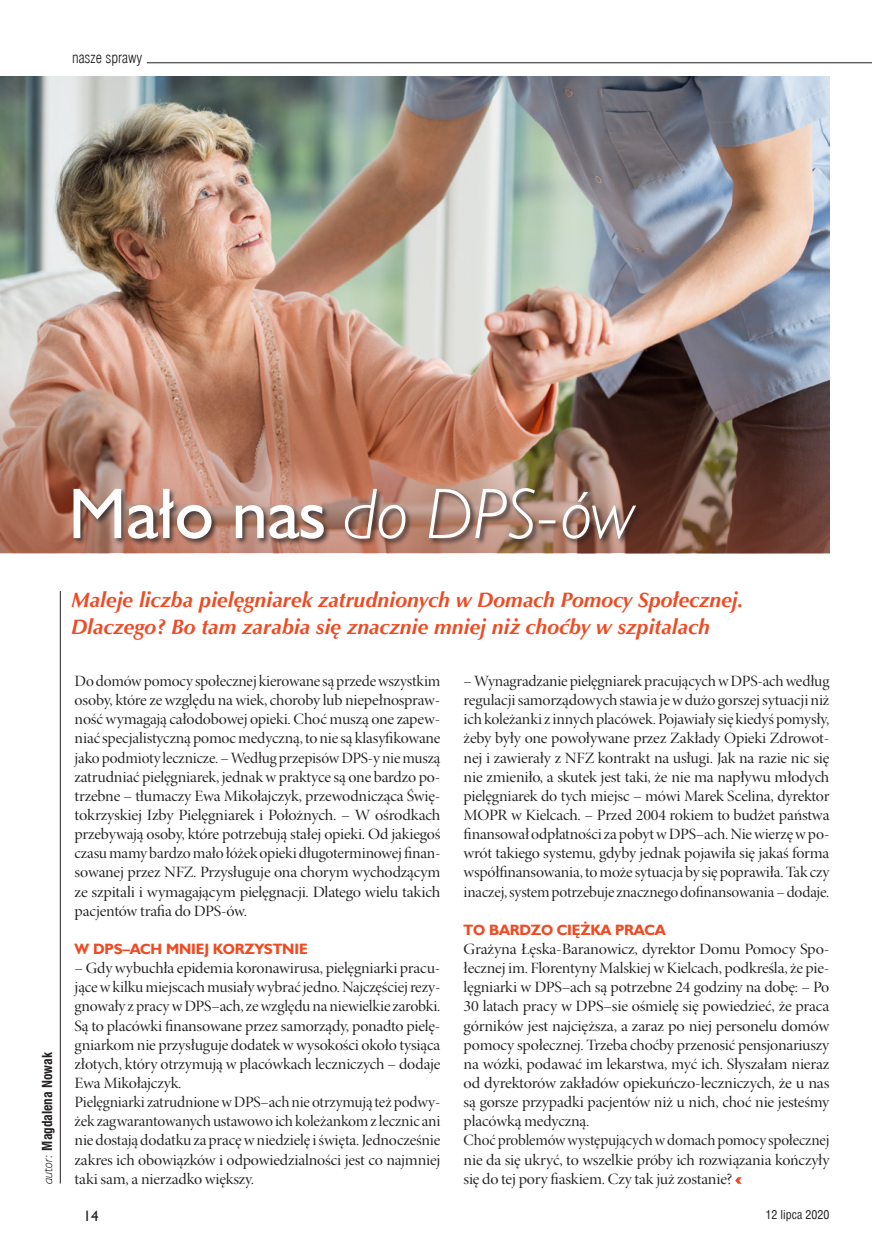
<style>
.page{position:relative;width:872px;height:1234px;background:#fff}
.page>*{position:absolute;margin:0;border:0;box-sizing:border-box;transform-origin:0 0}
.TYTUL_ARTTYKULU{font:italic 72px "Humanst 521 Lt EUX";color:#fff}
.LID{font:italic 700 21px/27.6px "Zapf Humnst EUX";color:#f04a22}
.TEKST_GŁÓWNY{font:15.75px/19.2px "Minion Pro Disp";letter-spacing:-.01em;color:#231f20;text-align:justify}
.TEKST_GŁÓWNY-2{font:15.75px/19.2px "Minion Pro Disp";letter-spacing:-.01em;color:#231f20;text-align:justify;scale:1.04 1}
.TEKST_GŁÓWNY-3{font:15.75px/19.2px "Minion Pro Disp";letter-spacing:-.01em;color:#231f20;text-align:justify;scale:1.09 1}
.TEKST_GŁÓWNY-4{font:15.75px/19.2px "Minion Pro Disp";letter-spacing:-.01em;color:#231f20;text-align:justify;scale:1.06 1}
.SRODTYTUL{font:700 15px "Humanst 521 EUX";letter-spacing:-.01em;color:#f04a22}
.t1{font:15px "Swis 721 Lt Cn EUX";color:#231f20}
.t2{font:15px "Humanst 521 EUX";color:#231f20}
.t3{font:700 13.5px "Swis 721 Cn EUX";color:#231f20}
.t4{font:condensed 12px "Helvetica";color:#231f20}
.s1{font-family:"Humanst 521 EUX";font-style:normal}
.s2{font-family:"Humanst 521 Lt EUX";font-weight:400;font-style:italic}
</style>
<div class="page">
<img style="left:0;top:77px;width:829px;height:476px">
<hr style="left:147px;top:62px;width:725px;height:1px;background:#231f20">
<div style="left:72px;top:487px;width:571px;height:59px;background:#231f20;opacity:.75"></div>
<svg style="left:735px;top:1177px;width:6px;height:6px"></svg>
<hr style="left:60px;top:591px;width:1px;height:592px;background:#231f20">
<p class="t1" style="left:72px;top:49px;width:72px">nasze sprawy</p>
<p class="TYTUL_ARTTYKULU" style="left:68px;top:470px;width:567px"><span class="s1">Mało nas</span> do DPS-ów</p>
<p class="t3" style="left:39px;top:1183px;width:134px;rotate:-90deg"><span class="s2">autor:</span> Magdalena Nowak</p>
<p class="LID" style="left:72px;top:586px;width:673px">Maleje liczba pielęgniarek zatrudnionych w Domach Pomocy Społecznej.<br>Dlaczego? Bo tam zarabia się znacznie mniej niż choćby w szpitalach</p>
<p class="TEKST_GŁÓWNY" style="left:75px;top:671px;width:367px">Do domów pomocy społecznej kierowane są przede wszystkim osoby, które ze względu na wiek, choroby lub niepełnospraw&shy;ność wymagają całodobowej opieki. Choć muszą one zapew&shy;niać specjalistyczną pomoc medyczną, to nie są klasyfikowane jako podmioty lecznicze. – Według przepisów DPS-y nie muszą zatrudniać pielęgniarek, jednak w praktyce są one bardzo po&shy;trzebne – tłumaczy Ewa Mikołajczyk, przewodnicząca Świę&shy;tokrzyskiej Izby Pielęgniarek i Położnych. – W ośrodkach przebywają osoby, które potrzebują stałej opieki. Od jakiegoś czasu mamy bardzo mało łóżek opieki długoterminowej finan&shy;sowanej przez NFZ. Przysługuje ona chorym wychodzącym ze szpitali i wymagającym pielęgnacji. Dlatego wielu takich pacjentów trafia do DPS-ów.</p>
<p class="SRODTYTUL" style="left:75px;top:939px;width:234px">W DPS–ACH MNIEJ KORZYSTNIE</p>
<p class="TEKST_GŁÓWNY-4" style="left:75px;top:958px;width:346px">– Gdy wybuchła epidemia koronawirusa, pielęgniarki pracu&shy;jące wkilku miejscach musiały wybrać jedno. Najczęściej rezy&shy;gnowały z pracy wDPS–ach, ze względu na niewielkie zarobki.<br>Są to placówki finansowane przez samorządy, ponadto pielę&shy;gniarkom nie przysługuje dodatek w wysokości około tysiąca złotych, który otrzymują w placówkach leczniczych – dodaje Ewa Mikołajczyk.</p>
<p class="TEKST_GŁÓWNY" style="left:75px;top:1092px;width:367px">Pielęgniarki zatrudnione wDPS–ach nie otrzymują też podwy&shy;żek zagwarantowanych ustawowo ich koleżankom zlecznic ani nie dostają dodatku za pracę wniedzielę iświęta. Jednocześnie zakres ich obowiązków i odpowiedzialności jest co najmniej taki sam, a nierzadko większy.</p>
<p class="TEKST_GŁÓWNY-2" style="left:463px;top:671px;width:353px">– Wynagradzanie pielęgniarek pracujących wDPS-ach według regulacji samorządowych stawia je wdużo gorszej sytuacji niż ich koleżanki zinnych placówek. Pojawiały się kiedyś pomysły, żeby były one powoływane przez Zakłady Opieki Zdrowot&shy;nej i zawierały z NFZ kontrakt na usługi. Jak na razie nic się nie zmieniło, a skutek jest taki, że nie ma napływu młodych pielęgniarek do tych miejsc – mówi Marek Scelina, dyrektor MOPR w Kielcach. – Przed 2004 rokiem to budżet państwa finansował odpłatności za pobyt wDPS–ach. Nie wierzę wpo&shy;wrót takiego systemu, gdyby jednak pojawiła się jakaś forma współfinansowania, to może sytuacja by się poprawiła. Tak czy inaczej, system potrzebuje znacznego dofinansowania – dodaje.</p>
<p class="SRODTYTUL" style="left:463px;top:920px;width:203px">TO BARDZO CIĘŻKA PRACA</p>
<p class="TEKST_GŁÓWNY-3" style="left:463px;top:939px;width:337px">Grażyna Łęska-Baranowicz, dyrektor Domu Pomocy Spo&shy;łecznej im. Florentyny Malskiej wKielcach, podkreśla, że pie&shy;lęgniarki w DPS–ach są potrzebne 24 godziny na dobę: – Po 30 latach pracy w DPS–sie ośmielę się powiedzieć, że praca górników jest najcięższa, a zaraz po niej personelu domów pomocy społecznej. Trzeba choćby przenosić pensjonariuszy na wózki, podawać im lekarstwa, myć ich. Słyszałam nieraz od dyrektorów zakładów opiekuńczo-leczniczych, że u nas są gorsze przypadki pacjentów niż u nich, choć nie jesteśmy placówką medyczną.</p>
<p class="TEKST_GŁÓWNY" style="left:463px;top:1130px;width:367px">Choć problemów występujących wdomach pomocy społecznej nie da się ukryć, to wszelkie próby ich rozwiązania kończyły się do tej pory fiaskiem. Czy tak już zostanie?</p>
<p class="t2" style="left:83px;top:1206px;width:17px">14</p>
<p class="t4" style="left:765px;top:1206px;width:65px">12 lipca 2020</p>
</div>
